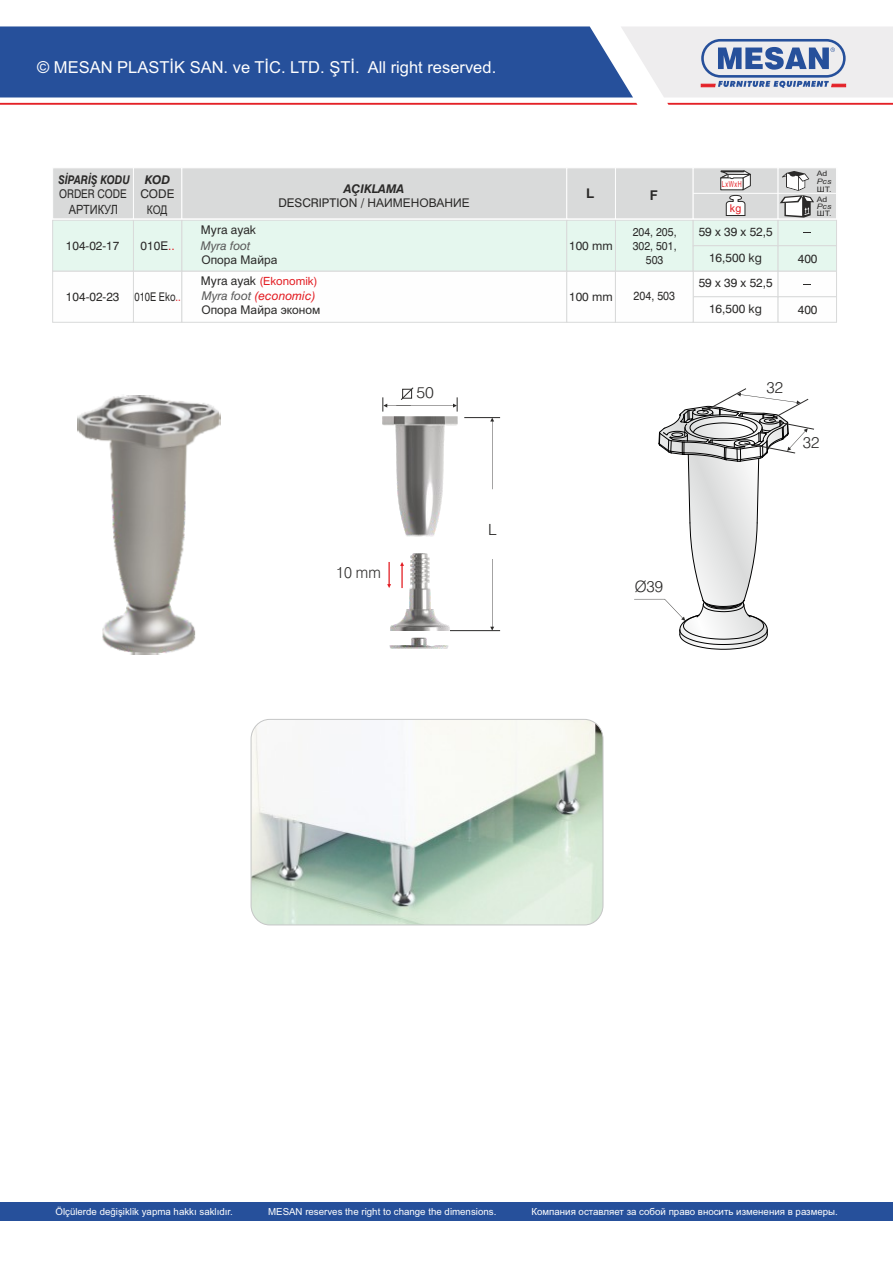
<style>
.page{position:relative;width:893px;height:1263px;background:#fff}
.page>*{position:absolute;margin:0;border:0;box-sizing:border-box;transform-origin:0 0}
.t1{font:16.5px "Arial";color:#fefefe}
.t2{font:300 15.75px "Swiss 721 BT";color:#2b2a29}
.t3{font:300 15.75px "Swiss 721 BT";color:#2b2a29;scale:.94 1}
.t4{font:300 15.75px "Swiss 721 BT";color:#2b2a29;scale:1.05 1}
.t5{font:300 15.45px "Swiss 721 BT";color:#2b2a29;scale:1.05 1}
.t6{font:700 13.5px "Arial";color:#2b2a29}
.t7{font:12.75px "Arial";color:#2b2a29;scale:.86 1}
.t8{font:12px/14.4px "Swiss 721 BT";color:#2b2a29;text-align:center}
.t9{font:12px "Arial";color:#2b2a29}
.t10{font:italic 12px "Swiss 721 BT";color:#e31e24}
.t11{font:italic 700 12px "Swiss 721 BT";color:#2b2a29;scale:.86 1}
.t12{font:12px "Swiss 721 BT";color:#2b2a29;scale:.8 1}
.t13{font:12px "Swiss 721 BT";color:#2b2a29;scale:.86 1}
.t14{font:italic 12px "Swiss 721 BT";color:#5b5b5b}
.t15{font:12px "Swiss 721 BT";color:#2b2a29;scale:.9 1}
.t16{font:italic 700 12px "Swiss 721 BT";color:#2b2a29}
.t17{font:12px "Arial";color:#2b2a29;scale:.86 1}
.t18{font:11.55px/13.8px "Swiss 721 BT";color:#2b2a29;text-align:center;scale:.92 1}
.t19{font:11.25px "Swiss 721 BT";color:#e31e24}
.t20{font:10.8px "Arial";color:#e31e24}
.t21{font:9.75px "Arial";color:#fefefe}
.t22{font:8.25px "Arial";letter-spacing:.105em;color:#e31e24;scale:.66 1}
.t23{font:7.5px/9.6px "Arial";color:#2b2a29;scale:1.16 1}
.t24{font:italic 7.5px "Arial";color:#2b2a29;scale:1.16 1}
.s1{font-weight:700;font-style:italic}
.s2{font-family:"Arial"}
.s3{color:#e31e24}
.s4{font-size:12px;color:#2b2a29}
.s5{color:#5b5b5b}
</style>
<div class="page">
<svg style="left:0;top:103px;width:637px;height:2px"></svg>
<svg style="left:667px;top:103px;width:226px;height:2px"></svg>
<svg style="left:0;top:26px;width:893px;height:71px;background:#5d7bb2"></svg>
<div style="left:0;top:1202px;width:893px;height:18px;background:#26509b"></div>
<img style="left:251px;top:719px;width:352px;height:206px;border-radius:19px">
<div style="left:251px;top:719px;width:352px;height:206px;border:1px solid #c5c6c6;border-radius:19px"></div>
<hr style="left:464px;top:417px;width:36px;height:1px;background:#2b2a29">
<hr style="left:450px;top:630px;width:50px;height:1px;background:#2b2a29">
<svg style="left:490px;top:418px;width:4px;height:71px"></svg>
<svg style="left:490px;top:559px;width:4px;height:72px"></svg>
<img style="left:382px;top:416px;width:75px;height:215px">
<img style="left:389px;top:637px;width:60px;height:12px">
<svg style="left:383px;top:387px;width:75px;height:25px"></svg>
<svg style="left:634px;top:388px;width:180px;height:262px"></svg>
<img style="left:77px;top:395px;width:144px;height:260px">
<svg style="left:52px;top:168px;width:785px;height:155px"></svg>
<h1 class="t1" style="left:37px;top:61px;width:461px">© MESAN PLASTİK SAN. ve TİC. LTD. ŞTİ. All right reserved.</h1>
<p class="t11" style="left:58px;top:174px;width:85px">SİPARİŞ KODU</p>
<p class="t13" style="left:59px;top:189px;width:80px">ORDER CODE</p>
<h3 class="t7" style="left:69px;top:204px;width:59px">АРТИКУЛ</h3>
<p class="t16" style="left:145px;top:175px;width:27px">KOD</p>
<p class="t8" style="left:140px;top:187px;width:35px">CODE</p>
<p class="t17" style="left:147px;top:205px;width:26px">КОД</p>
<p class="t8" style="left:278px;top:182px;width:193px"><span class="s1">AÇIKLAMA<br></span>DESCRIPTION / <span class="s2">НАИМЕНОВАНИЕ</span></p>
<h3 class="t6" style="left:586px;top:188px;width:10px">L</h3>
<h3 class="t6" style="left:650px;top:190px;width:10px">F</h3>
<p class="t22" style="left:722px;top:181px;width:32px">LxWxH</p>
<p class="t20" style="left:730px;top:204px;width:13px">kg</p>
<p class="t23" style="left:817px;top:169px;width:11px">Ad</p>
<p class="t24" style="left:817px;top:178px;width:14px">Pcs</p>
<p class="t23" style="left:817px;top:185px;width:14px">ШТ.<br>Ad</p>
<p class="t24" style="left:817px;top:204px;width:14px">Pcs</p>
<p class="t23" style="left:817px;top:210px;width:14px">ШТ.</p>
<p class="t8" style="left:66px;top:239px;width:55px">104-02-17</p>
<p class="t8" style="left:141px;top:240px;width:36px">010E<span class="s3">..</span></p>
<p class="t8" style="left:66px;top:290px;width:55px">104-02-23</p>
<p class="t12" style="left:134px;top:292px;width:60px">010E Eko<span class="s3">..</span></p>
<p class="t8" style="left:201px;top:224px;width:57px">Myra ayak</p>
<p class="t14" style="left:201px;top:241px;width:51px">Myra foot</p>
<p class="t9" style="left:201px;top:255px;width:78px">Опора Майра</p>
<p class="t19" style="left:201px;top:277px;width:118px"><span class="s4">Myra ayak</span> (Ekonomik)</p>
<p class="t10" style="left:202px;top:291px;width:115px"><span class="s5">Myra foot</span> (economic)</p>
<p class="t9" style="left:201px;top:306px;width:121px">Опора Майра эконом</p>
<p class="t8" style="left:569px;top:239px;width:45px">100 mm</p>
<p class="t18" style="left:633px;top:226px;width:49px">204, 205,<br>302, 501,<br>503</p>
<p class="t8" style="left:569px;top:290px;width:45px">100 mm</p>
<p class="t15" style="left:634px;top:291px;width:48px">204, 503</p>
<p class="t8" style="left:699px;top:226px;width:76px">59 x 39 x 52,5</p>
<p class="t8" style="left:709px;top:251px;width:54px">16,500 kg</p>
<p class="t8" style="left:709px;top:302px;width:54px">16,500 kg</p>
<p class="t8" style="left:699px;top:277px;width:76px">59 x 39 x 52,5</p>
<p class="t8" style="left:798px;top:252px;width:21px">400</p>
<p class="t8" style="left:798px;top:303px;width:21px">400</p>
<h2 class="t4" style="left:416px;top:386px;width:18px">50</h2>
<h2 class="t2" style="left:766px;top:381px;width:18px">32</h2>
<h2 class="t2" style="left:803px;top:436px;width:18px">32</h2>
<h3 class="t5" style="left:488px;top:523px;width:9px">L</h3>
<h2 class="t3" style="left:336px;top:566px;width:49px">10 mm</h2>
<h2 class="t2" style="left:635px;top:580px;width:30px">Ø39</h2>
<p class="t21" style="left:55px;top:1208px;width:179px">Ölçülerde değişiklik yapma hakkı saklıdır.</p>
<p class="t21" style="left:268px;top:1208px;width:230px">MESAN reserves the right to change the dimensions.</p>
<p class="t21" style="left:531px;top:1208px;width:308px">Компания оставляет за собой право вносить изменения в размеры.</p>
</div>
